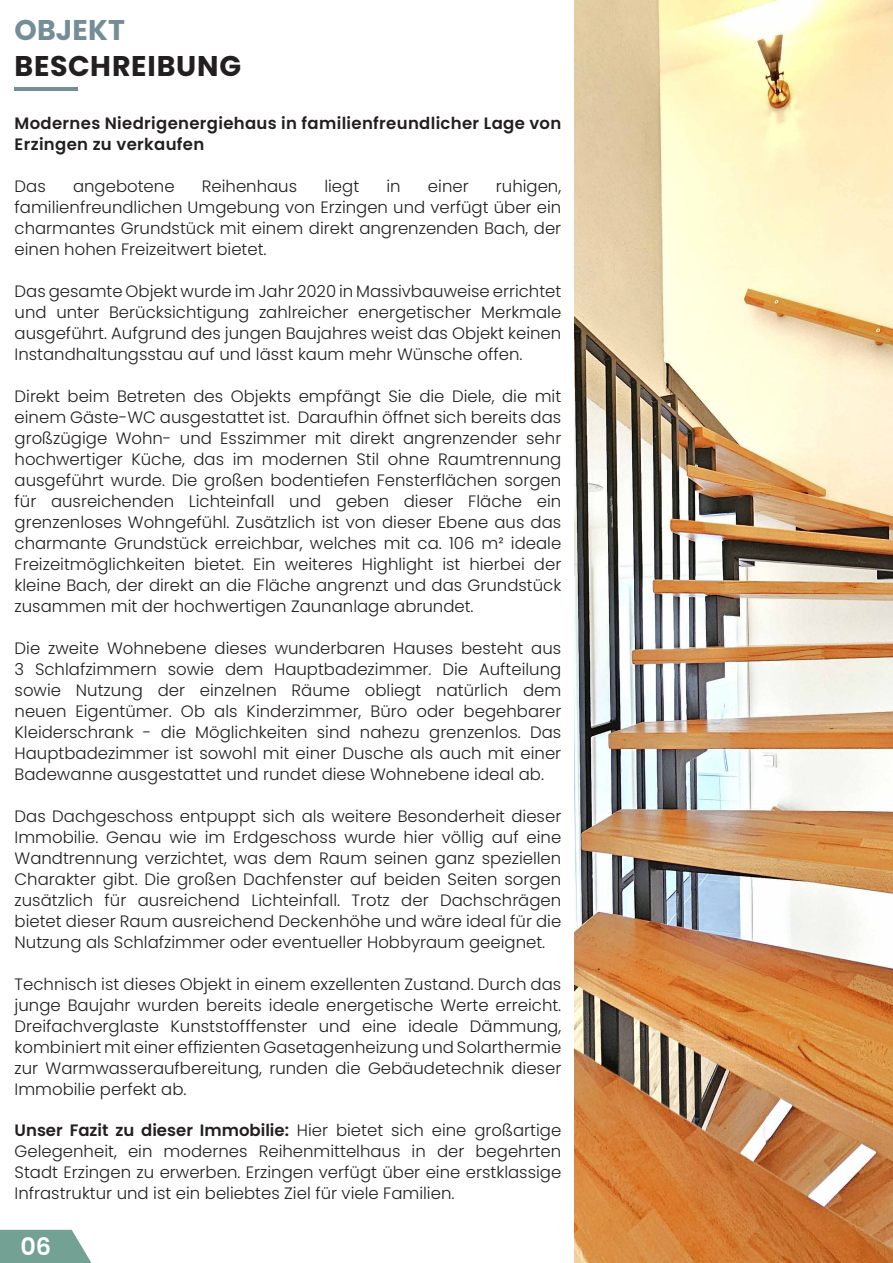
<style>
.page{position:relative;width:893px;height:1263px;background:#fff}
.page>*{position:absolute;margin:0;border:0;box-sizing:border-box;transform-origin:0 0}
.t1{font:700 28.5px "Poppins";letter-spacing:.025em;color:#231f20}
.t2{font:700 28.5px "Poppins";letter-spacing:.005em;color:#748e97}
.t3{font:600 24px "Poppins";color:#fff}
.t4{font:300 16.5px/21px "Poppins";color:#231f20;text-align:justify}
.t5{font:600 16.5px/21px "Poppins";letter-spacing:.02em;color:#231f20}
.s1{font-weight:600}
</style>
<div class="page">
<img style="left:574px;top:0;width:319px;height:1263px">
<hr style="left:15px;top:87px;width:63px;height:3px;background:#748e97">
<svg style="left:0;top:1230px;width:91px;height:33px;background:#81aa9e"></svg>
<p class="t2" style="left:15px;top:14px;width:112px">OBJEKT</p>
<p class="t1" style="left:15px;top:50px;width:228px">BESCHREIBUNG</p>
<p class="t5" style="left:15px;top:113px;width:548px">Modernes Niedrigenergiehaus in familienfreundlicher Lage von<br>Erzingen zu verkaufen</p>
<p class="t4" style="left:15px;top:176px;width:33px">Das</p>
<p class="t4" style="left:73px;top:176px;width:103px">angebotene</p>
<p class="t4" style="left:202px;top:176px;width:97px">Reihenhaus</p>
<p class="t4" style="left:324px;top:176px;width:36px">liegt</p>
<p class="t4" style="left:386px;top:176px;width:16px">in</p>
<p class="t4" style="left:428px;top:176px;width:42px">einer</p>
<p class="t4" style="left:15px;top:176px;width:548px;text-indent:481px">ruhigen, familienfreundlichen Umgebung von Erzingen und verfügt über ein charmantes Grundstück mit einem direkt angrenzenden Bach, der einen hohen Freizeitwert bietet.</p>
<p class="t4" style="left:15px;top:281px;width:548px">Das gesamte Objekt wurde im Jahr 2020 in Massivbauweise errichtet und unter Berücksichtigung zahlreicher energetischer Merkmale ausgeführt. Aufgrund des jungen Baujahres weist das Objekt keinen Instandhaltungsstau auf und lässt kaum mehr Wünsche offen.</p>
<p class="t4" style="left:15px;top:386px;width:548px">Direkt beim Betreten des Objekts empfängt Sie die Diele, die mit einem Gäste-WC ausgestattet ist. Daraufhin öffnet sich bereits das großzügige Wohn- und Esszimmer mit direkt angrenzender sehr hochwertiger Küche, das im modernen Stil ohne Raumtrennung ausgeführt wurde. Die großen bodentiefen Fensterflächen sorgen für ausreichenden Lichteinfall und geben dieser Fläche ein grenzenloses Wohngefühl. Zusätzlich ist von dieser Ebene aus das charmante Grundstück erreichbar, welches mit ca. 106 m² ideale Freizeitmöglichkeiten bietet. Ein weiteres Highlight ist hierbei der kleine Bach, der direkt an die Fläche angrenzt und das Grundstück zusammen mit der hochwertigen Zaunanlage abrundet.</p>
<p class="t4" style="left:15px;top:638px;width:548px">Die zweite Wohnebene dieses wunderbaren Hauses besteht aus 3 Schlafzimmern sowie dem Hauptbadezimmer. Die Aufteilung sowie Nutzung der einzelnen Räume obliegt natürlich dem neuen Eigentümer. Ob als Kinderzimmer, Büro oder begehbarer Kleiderschrank - die Möglichkeiten sind nahezu grenzenlos. Das Hauptbadezimmer ist sowohl mit einer Dusche als auch mit einer Badewanne ausgestattet und rundet diese Wohnebene ideal ab.</p>
<p class="t4" style="left:15px;top:806px;width:548px">Das Dachgeschoss entpuppt sich als weitere Besonderheit dieser Immobilie. Genau wie im Erdgeschoss wurde hier völlig auf eine Wandtrennung verzichtet, was dem Raum seinen ganz speziellen Charakter gibt. Die großen Dachfenster auf beiden Seiten sorgen zusätzlich für ausreichend Lichteinfall. Trotz der Dachschrägen bietet dieser Raum ausreichend Deckenhöhe und wäre ideal für die Nutzung als Schlafzimmer oder eventueller Hobbyraum geeignet.</p>
<p class="t4" style="left:15px;top:974px;width:548px">Technisch ist dieses Objekt in einem exzellenten Zustand. Durch das junge Baujahr wurden bereits ideale energetische Werte erreicht.<br>Dreifachverglaste Kunststofffenster und eine ideale Dämmung, kombiniert mit einer effizienten Gasetagenheizung und Solarthermie zur Warmwasseraufbereitung, runden die Gebäudetechnik dieser Immobilie perfekt ab.</p>
<p class="t4" style="left:15px;top:1120px;width:548px"><span class="s1">Unser Fazit zu dieser Immobilie:</span> Hier bietet sich eine großartige Gelegenheit, ein modernes Reihenmittelhaus in der begehrten Stadt Erzingen zu erwerben. Erzingen verfügt über eine erstklassige Infrastruktur und ist ein beliebtes Ziel für viele Familien.</p>
<p class="t3" style="left:21px;top:1233px;width:32px">06</p>
</div>
